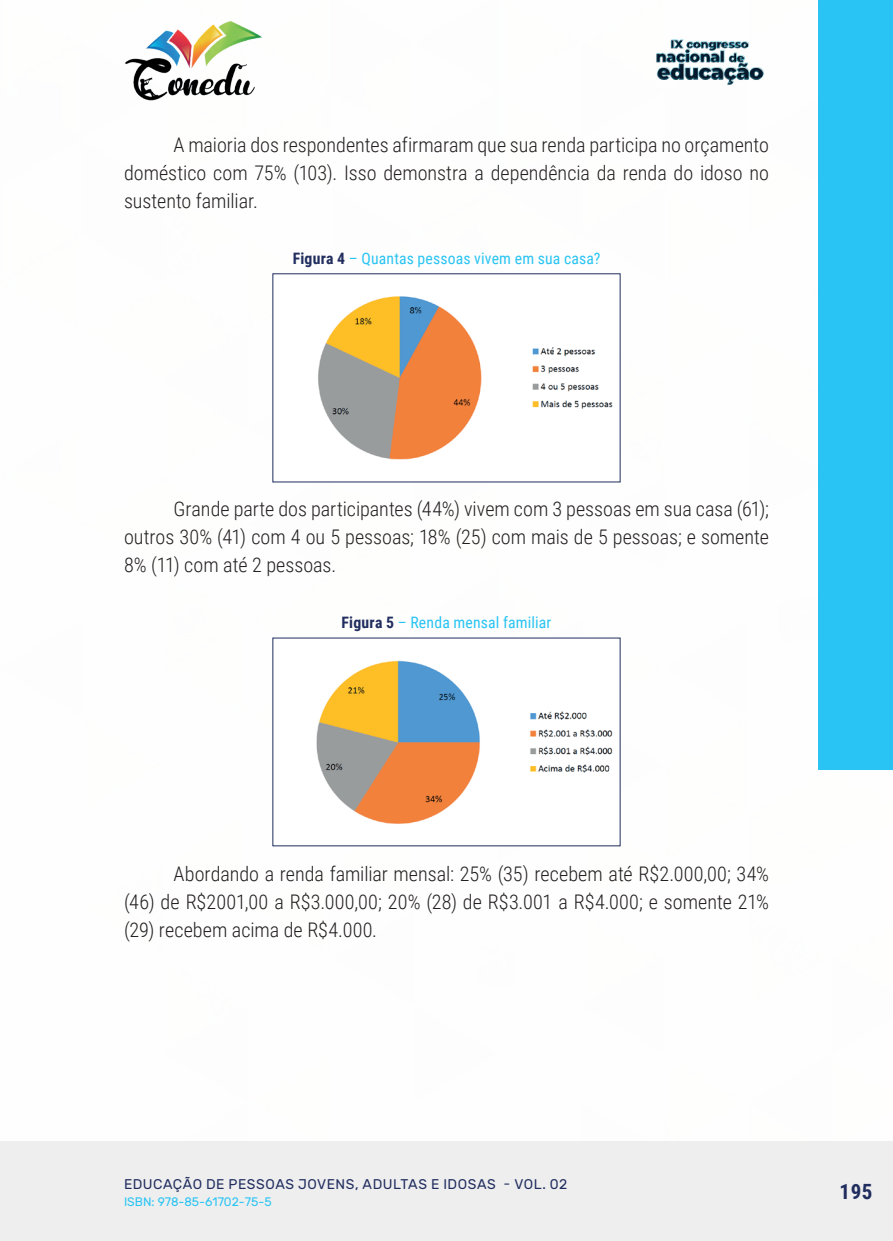
<style>
.page{position:relative;width:893px;height:1241px;background:#fff}
.page>*{position:absolute;margin:0;border:0;box-sizing:border-box;transform-origin:0 0}
.t1{font:700 21px "Roboto Condensed";color:#202d5e}
._9_CORPO{font:300 20.12px/28px "Roboto Condensed";color:#231f20;text-align:justify}
._14_LEGENDAS{font:15.75px "Roboto Condensed";letter-spacing:.01em;color:#29c4f3}
.t2{font:14px "Rubik";letter-spacing:.035em;color:#202d5e}
.t3{font:12.25px "Rubik";color:#29c4f3}
.s1{font-weight:700;color:#202d5e}
</style>
<div class="page">
<div style="left:0;top:1141px;width:893px;height:99px;background:#eeeeef"></div>
<div style="left:819px;top:0;width:74px;height:769px;background:#29c4f3"></div>
<img style="left:125px;top:20px;width:137px;height:81px">
<img style="left:656px;top:39px;width:108px;height:46px">
<img style="left:318px;top:296px;width:295px;height:164px">
<img style="left:316px;top:660px;width:297px;height:164px">
<p class="_9_CORPO" style="left:124px;top:130px;width:646px;text-indent:50px">A maioria dos respondentes afirmaram que sua renda participa no orçamento doméstico com 75% (103). Isso demonstra a dependência da renda do idoso no sustento familiar.</p>
<p class="_14_LEGENDAS" style="left:293px;top:247px;width:309px"><span class="s1">Figura 4</span> – Quantas pessoas vivem em sua casa?</p>
<p class="_9_CORPO" style="left:124px;top:494px;width:646px;text-indent:50px">Grande parte dos participantes (44%) vivem com 3 pessoas em sua casa (61); outros 30% (41) com 4 ou 5 pessoas; 18% (25) com mais de 5 pessoas; e somente 8% (11) com até 2 pessoas.</p>
<p class="_14_LEGENDAS" style="left:342px;top:611px;width:211px"><span class="s1">Figura 5</span> – Renda mensal familiar</p>
<p class="_9_CORPO" style="left:124px;top:858px;width:646px;text-indent:50px">Abordando a renda familiar mensal: 25% (35) recebem até R$2.000,00; 34% (46) de R$2001,00 a R$3.000,00; 20% (28) de R$3.001 a R$4.000; e somente 21% (29) recebem acima de R$4.000.</p>
<p class="t2" style="left:124px;top:1175px;width:445px">EDUCAÇÃO DE PESSOAS JOVENS, ADULTAS E IDOSAS - VOL. 02</p>
<p class="t3" style="left:124px;top:1194px;width:149px">ISBN: 978-85-61702-75-5</p>
<p class="t1" style="left:839px;top:1176px;width:34px">195</p>
</div>
